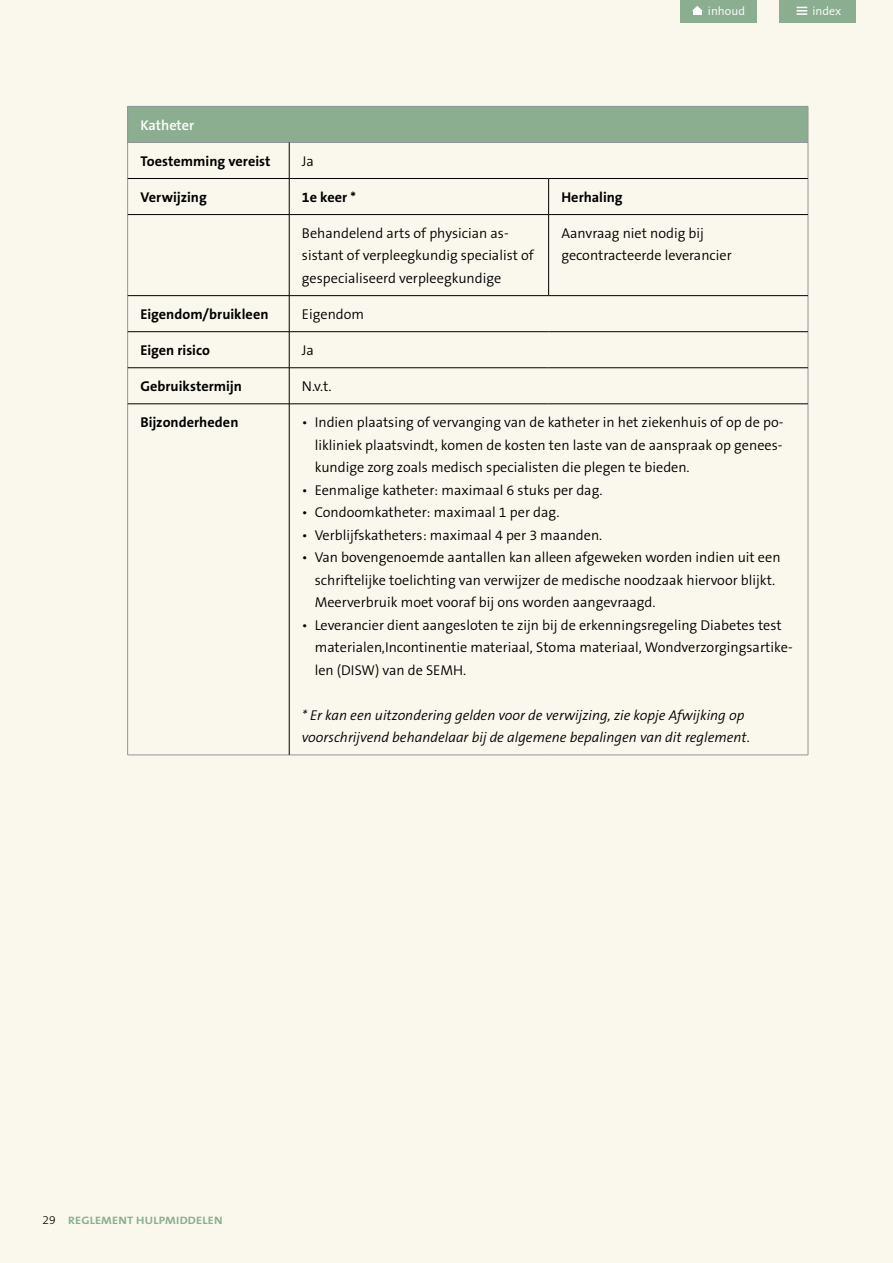
<style>
.page{position:relative;width:893px;height:1263px;background:#faf8ec}
.page>*{position:absolute;margin:0;border:0;box-sizing:border-box;transform-origin:0 0}
.t1{font:300 14.25px/22.5px "The Sans B W4";color:#000}
.t2{font:italic 300 14.25px/22.5px "The Sans B W4";color:#000}
.t3{font:700 14.25px "The Sans B W7";color:#000}
.t4{font:600 14.25px "The Sans B W6";color:#fff}
.t5{font:300 12px "The Sans B W4";color:#fff}
.t6{font:700 10.8px "The Sans B W7";letter-spacing:.015em;color:#8cae90;scale:1.13 1}
.s1{font-family:"The Sans B W3";font-weight:300;font-size:12px;color:#000}
</style>
<div class="page">
<div style="left:680px;top:0;width:76px;height:23px;background:#8cae90"></div>
<svg style="left:692px;top:6px;width:11px;height:5px"></svg>
<div style="left:693px;top:10px;width:8px;height:5px;background:#fff"></div>
<div style="left:780px;top:0;width:76px;height:23px;background:#8cae90"></div>
<svg style="left:797px;top:7px;width:10px;height:8px"></svg>
<div style="left:128px;top:106px;width:680px;height:36px;background:#8cae90"></div>
<hr style="left:128px;top:106px;width:161px;height:1px;background:#939598">
<hr style="left:127px;top:106px;width:1px;height:36px;background:#939598">
<hr style="left:289px;top:106px;width:260px;height:1px;background:#939598">
<hr style="left:549px;top:106px;width:259px;height:1px;background:#939598">
<hr style="left:808px;top:106px;width:1px;height:36px;background:#939598">
<hr style="left:128px;top:142px;width:161px;height:1px;background:#939598">
<hr style="left:127px;top:143px;width:1px;height:35px;background:#939598">
<hr style="left:289px;top:142px;width:260px;height:1px;background:#939598">
<hr style="left:549px;top:142px;width:259px;height:1px;background:#939598">
<hr style="left:808px;top:143px;width:1px;height:35px;background:#939598">
<hr style="left:127px;top:178px;width:1px;height:37px;background:#939598">
<hr style="left:808px;top:178px;width:1px;height:37px;background:#939598">
<hr style="left:127px;top:215px;width:1px;height:81px;background:#939598">
<hr style="left:808px;top:215px;width:1px;height:81px;background:#939598">
<hr style="left:127px;top:296px;width:1px;height:36px;background:#939598">
<hr style="left:808px;top:296px;width:1px;height:36px;background:#939598">
<hr style="left:127px;top:332px;width:1px;height:36px;background:#939598">
<hr style="left:808px;top:332px;width:1px;height:36px;background:#939598">
<hr style="left:127px;top:368px;width:1px;height:36px;background:#939598">
<hr style="left:808px;top:368px;width:1px;height:36px;background:#939598">
<hr style="left:127px;top:404px;width:1px;height:351px;background:#939598">
<hr style="left:808px;top:404px;width:1px;height:351px;background:#939598">
<hr style="left:128px;top:755px;width:161px;height:1px;background:#939598">
<hr style="left:289px;top:755px;width:260px;height:1px;background:#939598">
<hr style="left:549px;top:755px;width:259px;height:1px;background:#939598">
<hr style="left:289px;top:143px;width:1px;height:35px;background:#000">
<hr style="left:128px;top:178px;width:161px;height:1px;background:#000">
<hr style="left:289px;top:178px;width:260px;height:1px;background:#000">
<hr style="left:289px;top:179px;width:1px;height:35px;background:#000">
<hr style="left:549px;top:178px;width:259px;height:1px;background:#000">
<hr style="left:548px;top:179px;width:1px;height:35px;background:#000">
<hr style="left:128px;top:214px;width:161px;height:1px;background:#000">
<hr style="left:289px;top:214px;width:260px;height:1px;background:#000">
<hr style="left:289px;top:215px;width:1px;height:81px;background:#000">
<hr style="left:549px;top:214px;width:259px;height:1px;background:#000">
<hr style="left:548px;top:215px;width:1px;height:81px;background:#000">
<hr style="left:128px;top:295px;width:161px;height:1px;background:#000">
<hr style="left:289px;top:295px;width:260px;height:1px;background:#000">
<hr style="left:289px;top:296px;width:1px;height:36px;background:#000">
<hr style="left:549px;top:295px;width:259px;height:1px;background:#000">
<hr style="left:128px;top:331px;width:161px;height:1px;background:#000">
<hr style="left:289px;top:331px;width:260px;height:1px;background:#000">
<hr style="left:289px;top:332px;width:1px;height:36px;background:#000">
<hr style="left:549px;top:331px;width:259px;height:1px;background:#000">
<hr style="left:128px;top:367px;width:161px;height:1px;background:#000">
<hr style="left:289px;top:367px;width:260px;height:1px;background:#000">
<hr style="left:289px;top:368px;width:1px;height:36px;background:#000">
<hr style="left:549px;top:367px;width:259px;height:1px;background:#000">
<hr style="left:128px;top:404px;width:161px;height:1px;background:#000">
<hr style="left:289px;top:404px;width:260px;height:1px;background:#000">
<hr style="left:289px;top:404px;width:1px;height:351px;background:#000">
<hr style="left:549px;top:404px;width:259px;height:1px;background:#000">
<p class="t5" style="left:708px;top:3px;width:39px">inhoud</p>
<p class="t5" style="left:812px;top:3px;width:30px">index</p>
<p class="t4" style="left:140px;top:116px;width:55px">Katheter</p>
<p class="t3" style="left:140px;top:152px;width:132px">Toestemming vereist</p>
<p class="t1" style="left:302px;top:150px;width:14px">Ja</p>
<p class="t3" style="left:140px;top:188px;width:68px">Verwijzing</p>
<p class="t3" style="left:302px;top:188px;width:55px">1e keer *</p>
<p class="t3" style="left:561px;top:188px;width:63px">Herhaling</p>
<p class="t1" style="left:302px;top:222px;width:233px">Behandelend arts of physician as&shy;sistant of verpleegkundig specialist of gespecialiseerd verpleegkundige</p>
<p class="t1" style="left:561px;top:222px;width:172px">Aanvraag niet nodig bij gecontracteerde leverancier</p>
<p class="t3" style="left:140px;top:305px;width:130px">Eigendom/bruikleen</p>
<p class="t1" style="left:302px;top:303px;width:64px">Eigendom</p>
<p class="t3" style="left:140px;top:341px;width:71px">Eigen risico</p>
<p class="t1" style="left:302px;top:339px;width:14px">Ja</p>
<p class="t3" style="left:140px;top:377px;width:103px">Gebruikstermijn</p>
<p class="t1" style="left:302px;top:375px;width:31px">N.v.t.</p>
<p class="t3" style="left:140px;top:413px;width:100px">Bijzonderheden</p>
<p class="t1" style="left:315px;top:411px;width:470px;text-align:justify;text-indent:-13px">• Indien plaatsing of vervanging van de katheter in het ziekenhuis of op de po&shy;likliniek plaatsvindt, komen de kosten ten laste van de aanspraak op genees&shy;kundige zorg zoals medisch specialisten die plegen te bieden.</p>
<p class="t1" style="left:302px;top:479px;width:302px">• Eenmalige katheter: maximaal 6 stuks per dag.</p>
<p class="t1" style="left:302px;top:501px;width:259px">• Condoomkatheter: maximaal 1 per dag.</p>
<p class="t1" style="left:302px;top:524px;width:302px">• Verblijfskatheters: maximaal 4 per 3 maanden.</p>
<p class="t1" style="left:315px;top:546px;width:467px;text-indent:-13px">• Van bovengenoemde aantallen kan alleen afgeweken worden indien uit een schriftelijke toelichting van verwijzer de medische noodzaak hiervoor blijkt.<br>Meerverbruik moet vooraf bij ons worden aangevraagd.</p>
<p class="t1" style="left:315px;top:614px;width:479px;text-indent:-13px">• Leverancier dient aangesloten te zijn bij de erkenningsregeling Diabetes test materialen,Incontinentie materiaal, Stoma materiaal, Wondverzorgingsartike&shy;len (DISW) van de SEMH.</p>
<p class="t2" style="left:302px;top:704px;width:450px">* Er kan een uitzondering gelden voor de verwijzing, zie kopje Afwijking op voorschrijvend behandelaar bij de algemene bepalingen van dit reglement.</p>
<p class="t6" style="left:43px;top:1213px;width:161px"><span class="s1">29</span> REGLEMENT HULPMIDDELEN</p>
</div>
